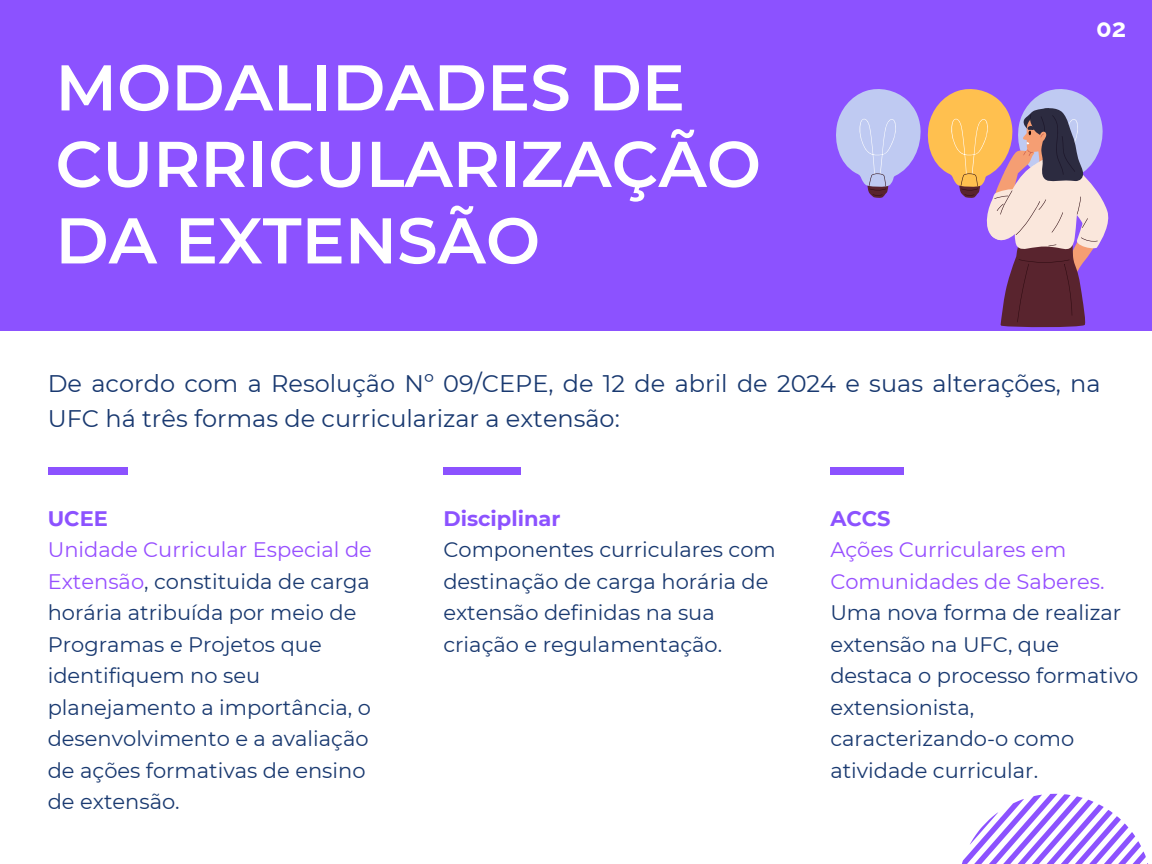
<style>
.page{position:relative;width:1152px;height:864px;background:#fff}
.page>*{position:absolute;margin:0;border:0;box-sizing:border-box;transform-origin:0 0}
.t1{font:600 64.5px/76.5px "Montserrat";color:#fff}
.t2{font:700 25.5px "Raleway";color:#fff}
.t3{font:24px/34.8px "Montserrat";color:#193970}
.t4{font:21px/31.5px "Montserrat";color:#193970}
.t5{font:21px/31.5px "Montserrat";color:#974fff}
.t6{font:700 21px "Montserrat";color:#8c52ff}
.s1{color:#974fff}
</style>
<div class="page">
<div style="left:48px;top:467px;width:80px;height:8px;background:#8c52ff"></div>
<div style="left:0;top:0;width:1152px;height:331px;background:#8c52ff"></div>
<div style="left:443px;top:467px;width:78px;height:8px;background:#8c52ff"></div>
<div style="left:830px;top:467px;width:73px;height:8px;background:#8c52ff"></div>
<svg style="left:836px;top:89px;width:273px;height:238px"></svg>
<svg style="left:962px;top:794px;width:186px;height:70px"></svg>
<p class="t1" style="left:55px;top:49px;width:707px">MODALIDADES DE<br>CURRICULARIZAÇÃO<br>DA EXTENSÃO</p>
<p class="t2" style="left:1096px;top:13px;width:32px">02</p>
<p class="t3" style="left:48px;top:366px;width:1054px">De acordo com a Resolução Nº 09/CEPE, de 12 de abril de 2024 e suas alterações, na<br>UFC há três formas de curricularizar a extensão:</p>
<h1 class="t6" style="left:48px;top:506px;width:62px">UCEE</h1>
<p class="t4" style="left:48px;top:534px;width:326px"><span class="s1">Unidade Curricular Especial de<br>Extensão</span>, constituida de carga horária atribuída por meio de<br>Programas e Projetos que identifiquem no seu planejamento a importância, o desenvolvimento e a avaliação de ações formativas de ensino de extensão.</p>
<p class="t6" style="left:443px;top:506px;width:119px">Disciplinar</p>
<h2 class="t4" style="left:443px;top:534px;width:334px">Componentes curriculares com destinação de carga horária de extensão definidas na sua criação e regulamentação.</h2>
<p class="t6" style="left:830px;top:506px;width:62px">ACCS</p>
<p class="t5" style="left:830px;top:534px;width:276px">Ações Curriculares em<br>Comunidades de Saberes.</p>
<p class="t4" style="left:830px;top:597px;width:309px">Uma nova forma de realizar extensão na UFC, que destaca o processo formativo extensionista, caracterizando-o como atividade curricular.</p>
</div>
